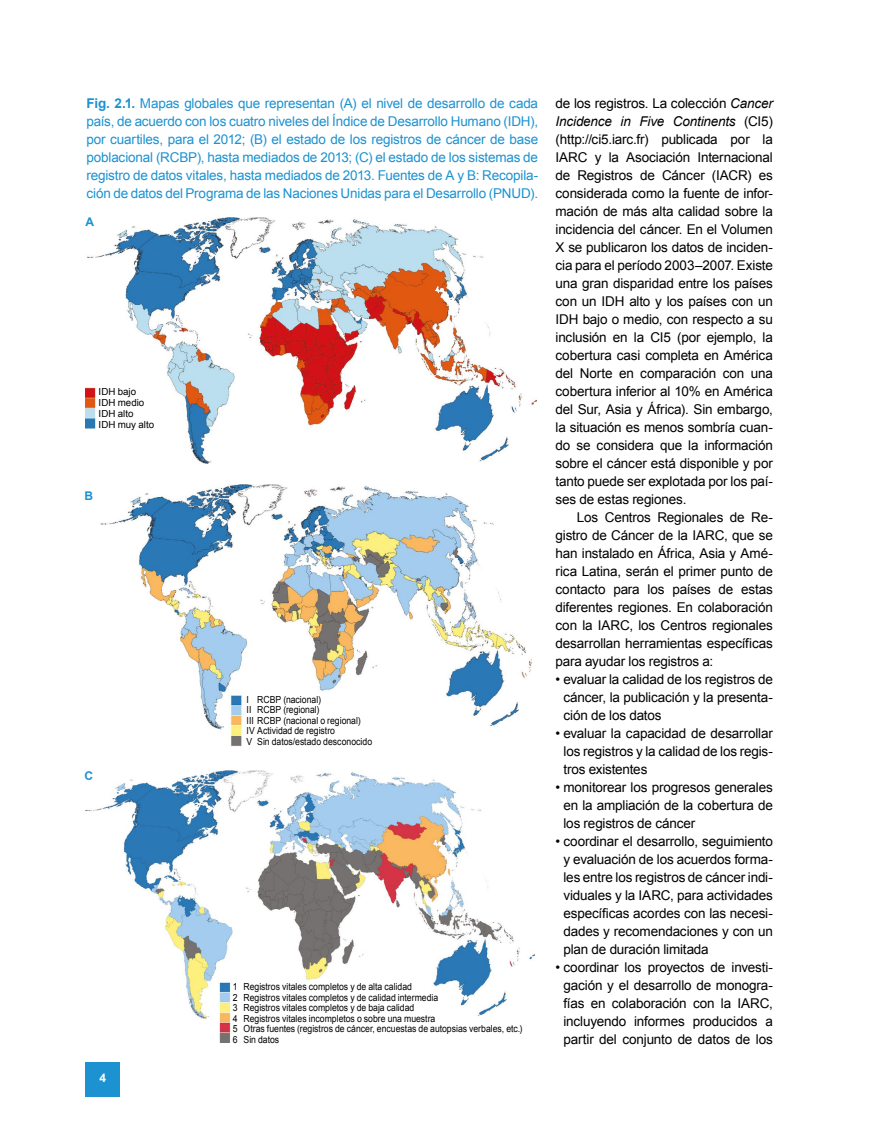
<style>
.page{position:relative;width:893px;height:1127px;background:#fff}
.page>*{position:absolute;margin:0;border:0;box-sizing:border-box;transform-origin:0 0}
.t1{font:13.5px/18px "Arial";letter-spacing:-.01em;color:#000;text-align:justify}
.t2{font:13.5px/18px "Arial";letter-spacing:-.01em;color:#1c92d1;text-align:justify}
.t3{font:700 12px "Arial";color:#1c92d1}
.t4{font:700 12px "Arial";color:#fff}
.t5{font:9.75px/10.5px "Arial";color:#000;scale:.89 1}
.t6{font:9.75px/10.9px "Arial";color:#000}
.s1{font-weight:700}
.s2{font-style:italic}
</style>
<div class="page">
<div style="left:86px;top:1062px;width:34px;height:34px;background:#1c92d1"></div>
<img style="left:85px;top:218px;width:451px;height:246px">
<img style="left:85px;top:771px;width:449px;height:271px">
<img style="left:100px;top:485px;width:432px;height:261px">
<p class="t2" style="left:86px;top:94px;width:453px"><span class="s1">Fig. 2.1.</span> Mapas globales que representan (A) el nivel de desarrollo de cada país, de acuerdo con los cuatro niveles del Índice de Desarrollo Humano (IDH), por cuartiles, para el 2012; (B) el estado de los registros de cáncer de base poblacional (RCBP), hasta mediados de 2013; (C) el estado de los sistemas de registro de datos vitales, hasta mediados de 2013. Fuentes de A y B: Recopila&shy;ción de datos del Programa de las Naciones Unidas para el Desarrollo (PNUD).</p>
<p class="t3" style="left:85px;top:214px;width:10px">A</p>
<p class="t6" style="left:99px;top:386px;width:57px">IDH bajo<br>IDH medio<br>IDH alto<br>IDH muy alto</p>
<p class="t3" style="left:84px;top:488px;width:10px">B</p>
<p class="t3" style="left:84px;top:767px;width:10px">C</p>
<p class="t4" style="left:99px;top:1069px;width:8px">4</p>
<p class="t5" style="left:247px;top:694px;width:143px">I RCBP (nacional)<br>II RCBP (regional)<br>III RCBP (nacional o regional)<br>IV Actividad de registro<br>V Sin datos/estado desconocido</p>
<p class="t5" style="left:233px;top:981px;width:327px">1 Registros vitales completos y de alta calidad<br>2 Registros vitales completos y de calidad intermedia<br>3 Registros vitales completos y de baja calidad<br>4 Registros vitales incompletos o sobre una muestra<br>5 Otras fuentes (registros de cáncer, encuestas de autopsias verbales, etc.)<br>6 Sin datos</p>
<p class="t1" style="left:555px;top:94px;width:219px">de los registros. La colección <span class="s2">Cancer Incidence in Five Continents</span> (CI5) (http://ci5.iarc.fr) publicada por la IARC y la Asociación Internacional de Registros de Cáncer (IACR) es considerada como la fuente de infor&shy;mación de más alta calidad sobre la incidencia del cáncer. En el Volumen X se publicaron los datos de inciden&shy;cia para el período 2003–2007. Existe una gran disparidad entre los países con un IDH alto y los países con un IDH bajo o medio, con respecto a su inclusión en la CI5 (por ejemplo, la cobertura casi completa en América del Norte en comparación con una cobertura inferior al 10% en América del Sur, Asia y África). Sin embargo, la situación es menos sombría cuan&shy;do se considera que la información sobre el cáncer está disponible y por tanto puede ser explotada por los paí&shy;ses de estas regiones.</p>
<p class="t1" style="left:555px;top:508px;width:219px;text-indent:21px">Los Centros Regionales de Re&shy;gistro de Cáncer de la IARC, que se han instalado en África, Asia y Amé&shy;rica Latina, serán el primer punto de contacto para los países de estas diferentes regiones. En colaboración con la IARC, los Centros regionales desarrollan herramientas específicas para ayudar los registros a:</p>
<p class="t1" style="left:563px;top:670px;width:211px;text-indent:-8px">• evaluar la calidad de los registros de cáncer, la publicación y la presenta&shy;ción de los datos</p>
<p class="t1" style="left:563px;top:724px;width:211px;text-indent:-8px">• evaluar la capacidad de desarrollar los registros y la calidad de los regis&shy;tros existentes</p>
<p class="t1" style="left:563px;top:778px;width:211px;text-indent:-8px">• monitorear los progresos generales en la ampliación de la cobertura de los registros de cáncer</p>
<p class="t1" style="left:563px;top:832px;width:211px;text-indent:-8px">• coordinar el desarrollo, seguimiento y evaluación de los acuerdos forma&shy;les entre los registros de cáncer indi&shy;viduales y la IARC, para actividades específicas acordes con las necesi&shy;dades y recomendaciones y con un plan de duración limitada</p>
<p class="t1" style="left:555px;top:958px;width:219px;text-align:center">• coordinar los proyectos de investi&shy;gación y el desarrollo de monogra&shy;fías en colaboración con la IARC, incluyendo informes producidos a partir del conjunto de datos de los</p>
</div>
